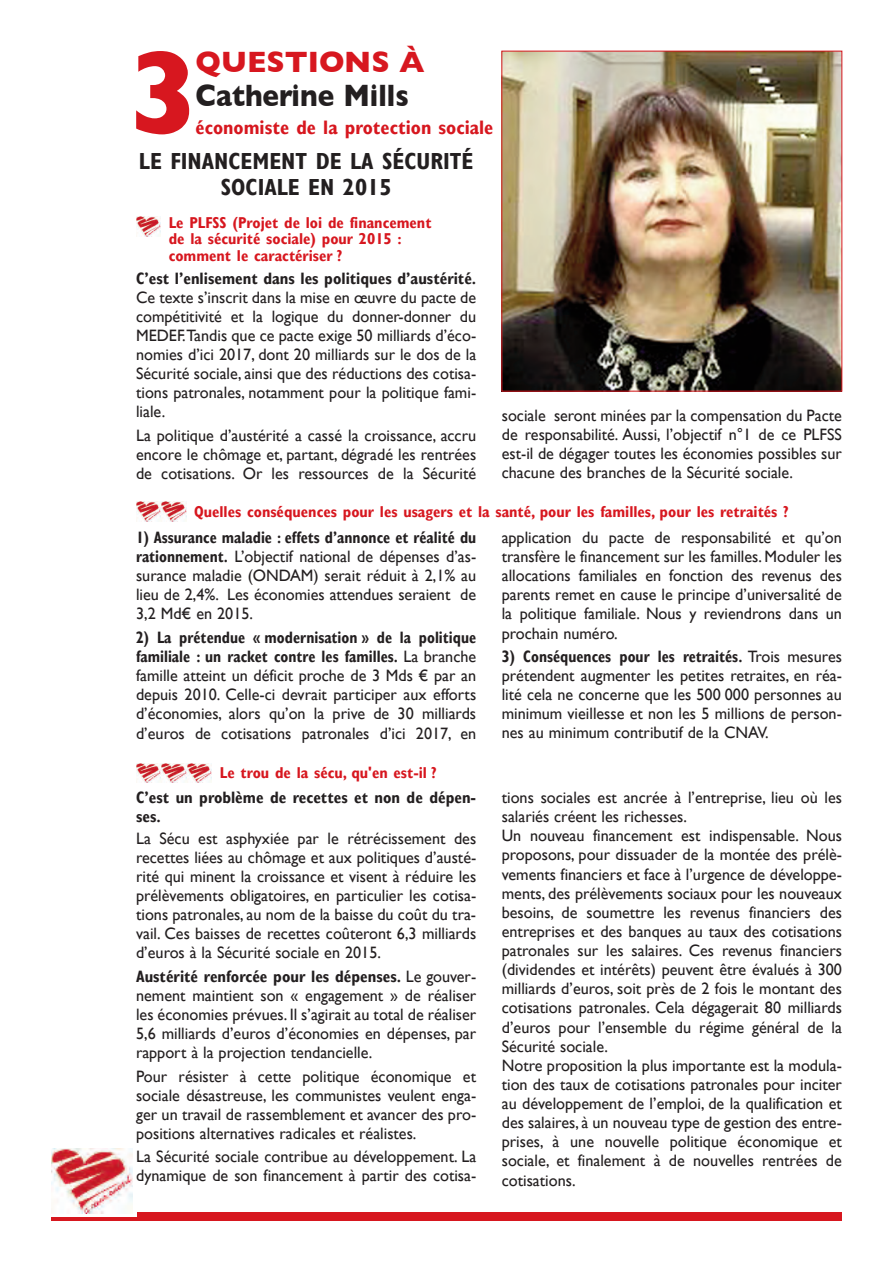
<style>
.page{position:relative;width:893px;height:1263px;background:#fff}
.page>*{position:absolute;margin:0;border:0;box-sizing:border-box;transform-origin:0 0}
.t1{font:700 120px "Gill Sans";color:#d7171f}
.t2{font:700 31.5px "Gill Sans";color:#231f20;scale:.88 1}
.t3{font:700 30px "Gill Sans";color:#d7171f}
.t4{font:700 condensed 23.25px/25.5px "Gill Sans";color:#231f20;text-align:center}
.t5{font:700 condensed 19.5px "Gill Sans";color:#d7171f}
.t6{font:16.5px/19px "Gill Sans";color:#231f20;text-align:justify}
.t7{font:700 condensed 16.5px/19px "Gill Sans";color:#231f20}
.t8{font:700 condensed 15.75px/16.5px "Gill Sans";color:#d7171f}
.s1{font-weight:700;font-stretch:condensed}
</style>
<div class="page">
<div style="left:51px;top:1212px;width:791px;height:8px;background:#d7171f"></div>
<div style="left:51px;top:1148px;width:85px;height:68px;background:#fff"></div>
<img style="left:51px;top:1148px;width:82px;height:65px">
<img style="left:136px;top:502px;width:26px;height:19px">
<svg style="left:162px;top:502px;width:25px;height:20px"></svg>
<img style="left:136px;top:763px;width:26px;height:20px">
<svg style="left:162px;top:763px;width:25px;height:20px"></svg>
<svg style="left:187px;top:763px;width:25px;height:20px"></svg>
<img style="left:504px;top:53px;width:336px;height:336px">
<img style="left:136px;top:217px;width:25px;height:19px">
<h3 class="t3" style="left:196px;top:44px;width:230px">QuesTIons À</h3>
<h2 class="t2" style="left:196px;top:77px;width:244px">Catherine Mills</h2>
<p class="t5" style="left:196px;top:116px;width:299px">économiste de la protection sociale</p>
<h3 class="t4" style="left:139px;top:149px;width:336px">le FiNaNceMeNt de la sécurité sociale eN 2015</h3>
<h1 class="t1" style="left:128px;top:23px;width:73px">3</h1>
<p class="t8" style="left:169px;top:214px;width:264px">le plFss (projet de loi de financement de la sécurité sociale) pour 2015 : comment le caractériser ?</p>
<p class="t7" style="left:136px;top:269px;width:342px">c’est l’enlisement dans les politiques d’austérité.</p>
<p class="t6" style="left:136px;top:287px;width:342px">Ce texte s’inscrit dans la mise en œuvre du pacte de compétitivité et la logique du donner-donner du MEDEF.Tandis que ce pacte exige 50 milliards d’éco&shy;nomies d’ici 2017, dont 20 milliards sur le dos de la Sécurité sociale, ainsi que des réductions des cotisa - tions patronales, notamment pour la politique fami&shy;liale.</p>
<p class="t6" style="left:136px;top:426px;width:342px">La politique d’austérité a cassé la croissance, accru encore le chômage et, partant, dégradé les rentrées de cotisations. Or les ressources de la Sécurité</p>
<p class="t6" style="left:502px;top:405px;width:342px">sociale seront minées par la compensation du Pacte de responsabilité. Aussi, l’objectif n°1 de ce PLFSS est-il de dégager toutes les économies possibles sur chacune des branches de la Sécurité sociale.</p>
<p class="t8" style="left:194px;top:503px;width:596px">Quelles conséquences pour les usagers et la santé, pour les familles, pour les retraités ?</p>
<p class="t6" style="left:136px;top:528px;width:342px"><span class="s1">1) assurance maladie : effets d’annonce et réalité du rationnement.</span> L’objectif national de dépenses d’as&shy;surance maladie (ONDAM) serait réduit à 2,1% au lieu de 2,4%. Les économies attendues seraient de 3,2 Md€ en 2015.</p>
<p class="t6" style="left:136px;top:628px;width:342px"><span class="s1">2) la prétendue « modernisation » de la politique familiale : un racket contre les familles.</span> La branche famille atteint un déficit proche de 3 Mds € par an depuis 2010. Celle-ci devrait participer aux efforts d’économies, alors qu’on la prive de 30 milliards d’eu ros de cotisations patronales d’ici 2017, en</p>
<p class="t8" style="left:220px;top:765px;width:218px">le trou de la sécu, qu'en est-il ?</p>
<p class="t7" style="left:136px;top:788px;width:342px">c’est un problème de recettes et non de dépen - ses.</p>
<p class="t6" style="left:136px;top:828px;width:342px">La Sécu est asphyxiée par le rétrécissement des recettes liées au chômage et aux politiques d’austé&shy;rité qui minent la croissance et visent à réduire les prélèvements obligatoires, en particulier les cotisa&shy;tions patronales, au nom de la baisse du coût du tra&shy;vail. Ces baisses de recettes coûteront 6,3 milliards d’euros à la Sécurité sociale en 2015.</p>
<p class="t6" style="left:136px;top:966px;width:342px"><span class="s1">austérité renforcée pour les dépenses.</span> Le gouver&shy;nement maintient son « engagement » de réaliser les économies prévues. Il s’agirait au total de réaliser 5,6 milliards d’euros d’économies en dépenses, par rapport à la projection tendancielle.</p>
<p class="t6" style="left:136px;top:1066px;width:342px">Pour résister à cette politique économique et sociale désastreuse, les communistes veulent enga&shy;ger un travail de rassemblement et avancer des pro&shy;positions alternatives radicales et réalistes.</p>
<p class="t6" style="left:136px;top:1147px;width:342px">La Sécurité sociale contribue au développement. La dynamique de son financement à partir des cotisa-</p>
<p class="t6" style="left:502px;top:528px;width:342px">appli ca tion du pacte de responsabilité et qu’on transfère le financement sur les familles. Moduler les allocations familiales en fonction des revenus des parents remet en cause le principe d’universalité de la politique familiale. Nous y reviendrons dans un prochain numéro.</p>
<p class="t6" style="left:502px;top:647px;width:342px"><span class="s1">3) conséquences pour les retraités.</span> Trois mesures prétendent augmenter les petites retraites, en réa&shy;lité cela ne concerne que les 500 000 personnes au minimum vieillesse et non les 5 millions de person - nes au minimum contributif de la CNAV.</p>
<p class="t6" style="left:502px;top:788px;width:342px;text-align:left">tions sociales est ancrée à l’entreprise, lieu où les salariés créent les richesses.<br>Un nouveau financement est indispensable. Nous pro posons, pour dissuader de la montée des prélè&shy;vements financiers et face à l’urgence de développe&shy;ments, des prélèvements sociaux pour les nouveaux besoins, de soumettre les revenus financiers des entreprises et des banques au taux des cotisations patronales sur les salaires. Ces revenus financiers (dividendes et intérêts) peuvent être évalués à 300 milliards d’euros, soit près de 2 fois le montant des cotisations patronales. Cela dégagerait 80 milliards d’euros pour l’ensemble du régime général de la Sécurité sociale.<br>Notre proposition la plus importante est la modula&shy;tion des taux de cotisations patronales pour inciter au développement de l’emploi, de la qualification et des salaires, à un nouveau type de gestion des entre&shy;prises, à une nouvelle politique économique et sociale, et finalement à de nouvelles rentrées de cotisations.</p>
</div>
